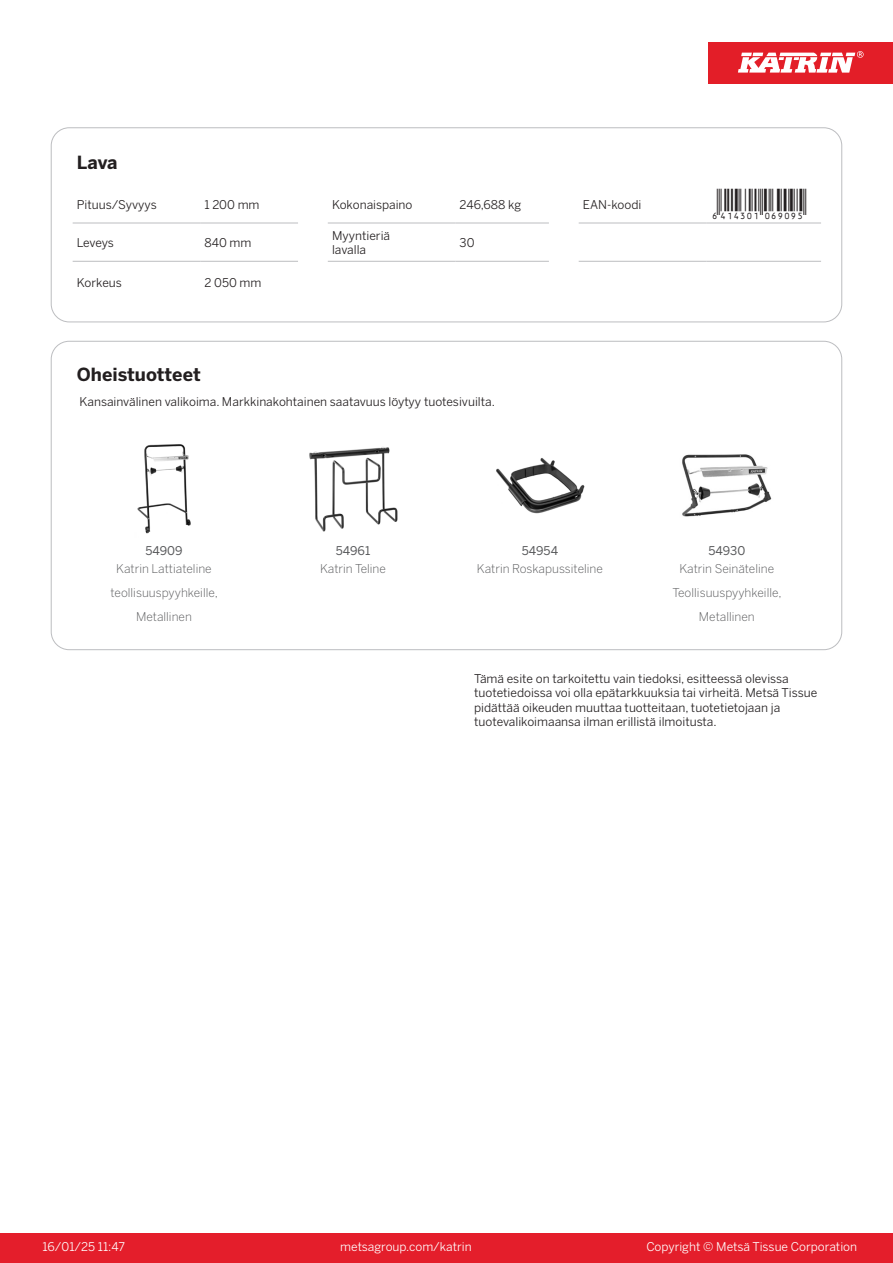
<style>
.page{position:relative;width:893px;height:1263px;background:#fff}
.page>*{position:absolute;margin:0;border:0;box-sizing:border-box;transform-origin:0 0}
.T_EAN{font:30px "Viisas EAN Matala";color:#231f20}
.T_TableHeader{font:700 18px "Benton Sans";color:#231f20}
.Disclaimer{font:12px/14.4px "Benton Sans";color:#231f20}
.T_TableBody{font:12px "Benton Sans";color:#231f20}
.T_RelatedName{font:300 12px/24px "Benton Sans";color:#57585a;text-align:center}
.t1{font:12px "Benton Sans";color:#fff}
.T_RelatedCode{font:12px "Benton Sans";color:#57585a}
</style>
<div class="page">
<div style="left:0;top:1233px;width:893px;height:30px;background:#e41e2b"></div>
<div style="left:708px;top:43px;width:185px;height:41px;background:#e31e28"></div>
<svg style="left:738px;top:51px;width:126px;height:22px"></svg>
<hr style="left:73px;top:223px;width:127px;height:1px;background:#bcbdc0">
<hr style="left:200px;top:223px;width:98px;height:1px;background:#bcbdc0">
<hr style="left:328px;top:223px;width:127px;height:1px;background:#bcbdc0">
<hr style="left:455px;top:223px;width:94px;height:1px;background:#bcbdc0">
<hr style="left:579px;top:223px;width:127px;height:1px;background:#bcbdc0">
<hr style="left:706px;top:223px;width:115px;height:1px;background:#bcbdc0">
<hr style="left:73px;top:261px;width:127px;height:1px;background:#bcbdc0">
<hr style="left:200px;top:261px;width:98px;height:1px;background:#bcbdc0">
<hr style="left:328px;top:261px;width:127px;height:1px;background:#bcbdc0">
<hr style="left:455px;top:261px;width:94px;height:1px;background:#bcbdc0">
<hr style="left:579px;top:261px;width:127px;height:1px;background:#bcbdc0">
<hr style="left:706px;top:261px;width:115px;height:1px;background:#bcbdc0">
<div style="left:51px;top:128px;width:791px;height:194px;border:1px solid #bcbdc0;border-radius:18px"></div>
<img style="left:137px;top:444px;width:54px;height:90px">
<img style="left:309px;top:447px;width:89px;height:85px">
<img style="left:496px;top:458px;width:89px;height:56px">
<img style="left:682px;top:454px;width:90px;height:63px">
<p class="T_TableHeader" style="left:77px;top:151px;width:42px">Lava</p>
<p class="T_TableBody" style="left:77px;top:197px;width:81px">Pituus/Syvyys</p>
<p class="T_TableBody" style="left:204px;top:197px;width:57px">1 200 mm</p>
<p class="T_TableBody" style="left:332px;top:197px;width:82px">Kokonaispaino</p>
<p class="T_TableBody" style="left:460px;top:197px;width:63px">246,688 kg</p>
<p class="T_TableBody" style="left:583px;top:197px;width:60px">EAN-koodi</p>
<p class="T_EAN" style="left:710px;top:188px;width:97px">*6414301069095*</p>
<p class="T_TableBody" style="left:77px;top:235px;width:39px">Leveys</p>
<p class="T_TableBody" style="left:204px;top:235px;width:49px">840 mm</p>
<p class="T_TableBody" style="left:332px;top:228px;width:60px">Myyntieriä</p>
<p class="T_TableBody" style="left:332px;top:243px;width:36px">lavalla</p>
<p class="T_TableBody" style="left:460px;top:235px;width:16px">30</p>
<p class="T_TableBody" style="left:77px;top:276px;width:47px">Korkeus</p>
<p class="T_TableBody" style="left:204px;top:276px;width:59px">2 050 mm</p>
<p class="T_TableHeader" style="left:77px;top:363px;width:125px">Oheistuotteet</p>
<p class="T_TableBody" style="left:80px;top:395px;width:417px">Kansainvälinen valikoima. Markkinakohtainen saatavuus löytyy tuotesivuilta.</p>
<p class="T_RelatedCode" style="left:145px;top:543px;width:39px">54909</p>
<p class="T_RelatedCode" style="left:336px;top:543px;width:36px">54961</p>
<p class="T_RelatedCode" style="left:522px;top:543px;width:38px">54954</p>
<p class="T_RelatedCode" style="left:708px;top:543px;width:38px">54930</p>
<p class="T_RelatedName" style="left:110px;top:557px;width:109px">Katrin Lattiateline teollisuuspyyhkeille,<br>Metallinen</p>
<p class="T_RelatedName" style="left:320px;top:557px;width:67px">Katrin Teline</p>
<p class="T_RelatedName" style="left:477px;top:557px;width:128px">Katrin Roskapussiteline</p>
<p class="T_RelatedName" style="left:672px;top:557px;width:111px">Katrin Seinäteline<br>Teollisuuspyyhkeille,<br>Metallinen</p>
<p class="Disclaimer" style="left:474px;top:671px;width:345px">Tämä esite on tarkoitettu vain tiedoksi, esitteessä olevissa tuotetiedoissa voi olla epätarkkuuksia tai virheitä. Metsä Tissue pidättää oikeuden muuttaa tuotteitaan, tuotetietojaan ja tuotevalikoimaansa ilman erillistä ilmoitusta.</p>
<p class="t1" style="left:43px;top:1239px;width:84px">16/01/25 11:47</p>
<p class="t1" style="left:340px;top:1239px;width:133px">metsagroup.com/katrin</p>
<p class="t1" style="left:646px;top:1239px;width:212px">Copyright © Metsä Tissue Corporation</p>
</div>
